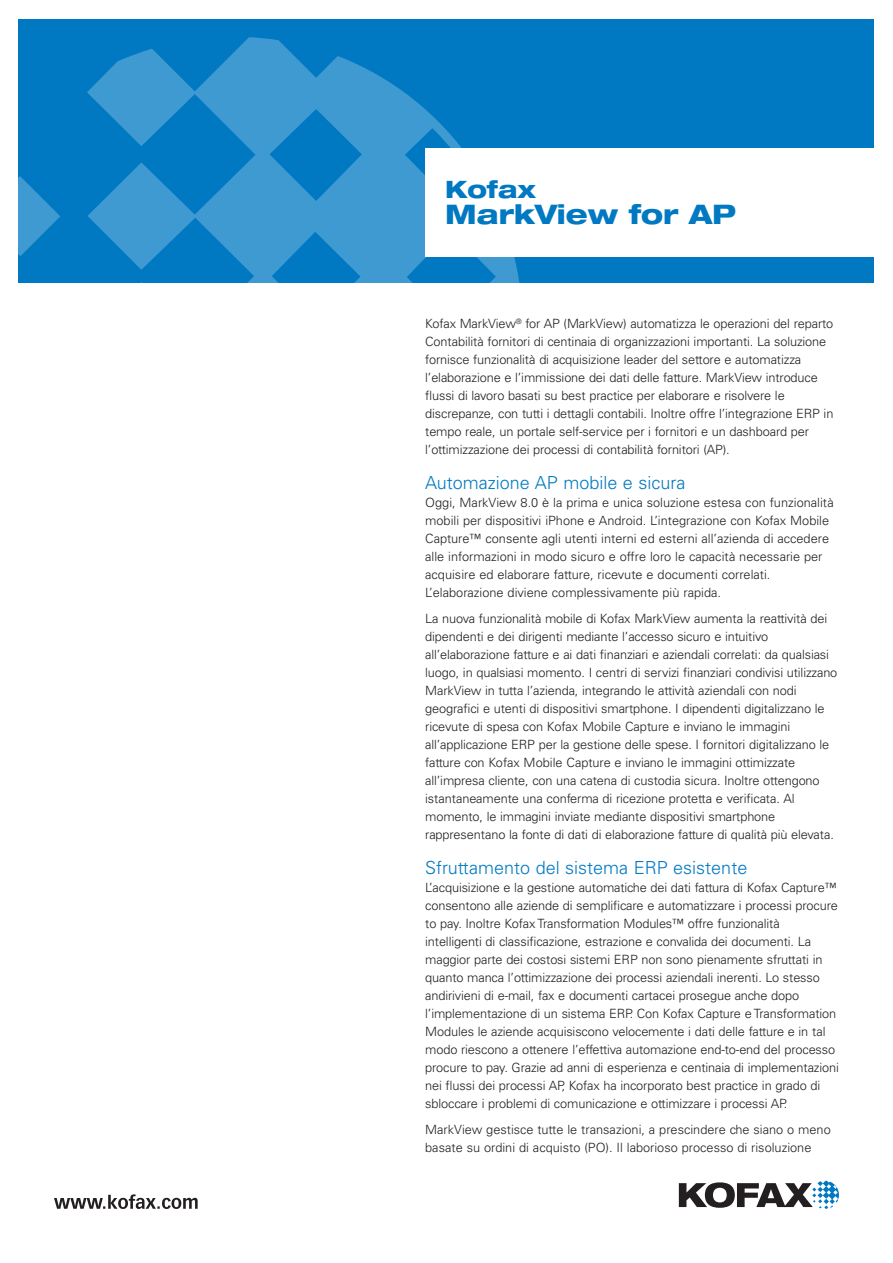
<style>
.page{position:relative;width:893px;height:1263px;background:#fff}
.page>*{position:absolute;margin:0;border:0;box-sizing:border-box;transform-origin:0 0}
.Title__reduce_fontsi{font:800 expanded 27px "Helvetica Neue";color:#0079c2}
.Title__reduce_fontsi-2{font:800 expanded 24px "Helvetica Neue LT Std";color:#0079c2}
.Headline_US{font:300 18px "Univers LT Std";color:#0079c2}
.Body_US{font:300 12.75px/18px "Univers LT Std";letter-spacing:-.01em;color:#231f20}
</style>
<div class="page">
<svg style="left:679px;top:1181px;width:160px;height:28px"></svg>
<div style="left:19px;top:19px;width:855px;height:263px;background:#0079c2"></div>
<svg style="left:54px;top:1194px;width:144px;height:15px"></svg>
<svg style="left:18px;top:176px;width:42px;height:80px"></svg>
<svg style="left:87px;top:37px;width:435px;height:245px;fill:#3f9ad1"></svg>
<div style="left:425px;top:149px;width:459px;height:108px;background:#fff"></div>
<p class="Title__reduce_fontsi-2" style="left:445px;top:174px;width:93px">Kofax</p>
<p class="Title__reduce_fontsi" style="left:445px;top:197px;width:292px">MarkView for AP</p>
<p class="Body_US" style="left:425px;top:315px;width:410px">Kofax MarkView<sup>®</sup> for AP (MarkView) automatizza le operazioni del reparto Contabilità fornitori di centinaia di organizzazioni importanti. La soluzione fornisce funzionalità di acquisizione leader del settore e automatizza l’elaborazione e l’immissione dei dati delle fatture. MarkView introduce flussi di lavoro basati su best practice per elaborare e risolvere le discrepanze, con tutti i dettagli contabili. Inoltre offre l’integrazione ERP in tempo reale, un portale self-service per i fornitori e un dashboard per l’ottimizzazione dei processi di contabilità fornitori (AP).</p>
<p class="Headline_US" style="left:425px;top:471px;width:262px">Automazione AP mobile e sicura</p>
<p class="Body_US" style="left:425px;top:493px;width:410px">Oggi, MarkView 8.0 è la prima e unica soluzione estesa con funzionalità mobili per dispositivi iPhone e Android. L’integrazione con Kofax Mobile Capture™ consente agli utenti interni ed esterni all’azienda di accedere alle informazioni in modo sicuro e offre loro le capacità necessarie per acquisire ed elaborare fatture, ricevute e documenti correlati.<br>L’elaborazione diviene complessivamente più rapida.</p>
<p class="Body_US" style="left:425px;top:610px;width:414px">La nuova funzionalità mobile di Kofax MarkView aumenta la reattività dei dipendenti e dei dirigenti mediante l’accesso sicuro e intuitivo all’elaborazione fatture e ai dati finanziari e aziendali correlati: da qualsiasi luogo, in qualsiasi momento. I centri di servizi finanziari condivisi utilizzano MarkView in tutta l’azienda, integrando le attività aziendali con nodi geografici e utenti di dispositivi smartphone. I dipendenti digitalizzano le ricevute di spesa con Kofax Mobile Capture e inviano le immagini all’applicazione ERP per la gestione delle spese. I fornitori digitalizzano le fatture con Kofax Mobile Capture e inviano le immagini ottimizzate all’impresa cliente, con una catena di custodia sicura. Inoltre ottengono istantaneamente una conferma di ricezione protetta e verificata. Al momento, le immagini inviate mediante dispositivi smartphone rappresentano la fonte di dati di elaborazione fatture di qualità più elevata.</p>
<p class="Headline_US" style="left:425px;top:856px;width:324px">Sfruttamento del sistema ERP esistente</p>
<p class="Body_US" style="left:425px;top:878px;width:415px">L’acquisizione e la gestione automatiche dei dati fattura di Kofax Capture™ consentono alle aziende di semplificare e automatizzare i processi procure to pay. Inoltre Kofax Transformation Modules™ offre funzionalità intelligenti di classificazione, estrazione e convalida dei documenti. La maggior parte dei costosi sistemi ERP non sono pienamente sfruttati in quanto manca l’ottimizzazione dei processi aziendali inerenti. Lo stesso andirivieni di e-mail, fax e documenti cartacei prosegue anche dopo l’implementazione di un sistema ERP. Con Kofax Capture e Transformation Modules le aziende acquisiscono velocemente i dati delle fatture e in tal modo riescono a ottenere l’effettiva automazione end-to-end del processo procure to pay. Grazie ad anni di esperienza e centinaia di implementazioni nei flussi dei processi AP, Kofax ha incorporato best practice in grado di sbloccare i problemi di comunicazione e ottimizzare i processi AP.</p>
<p class="Body_US" style="left:425px;top:1121px;width:407px">MarkView gestisce tutte le transazioni, a prescindere che siano o meno basate su ordini di acquisto (PO). Il laborioso processo di risoluzione</p>
</div>
